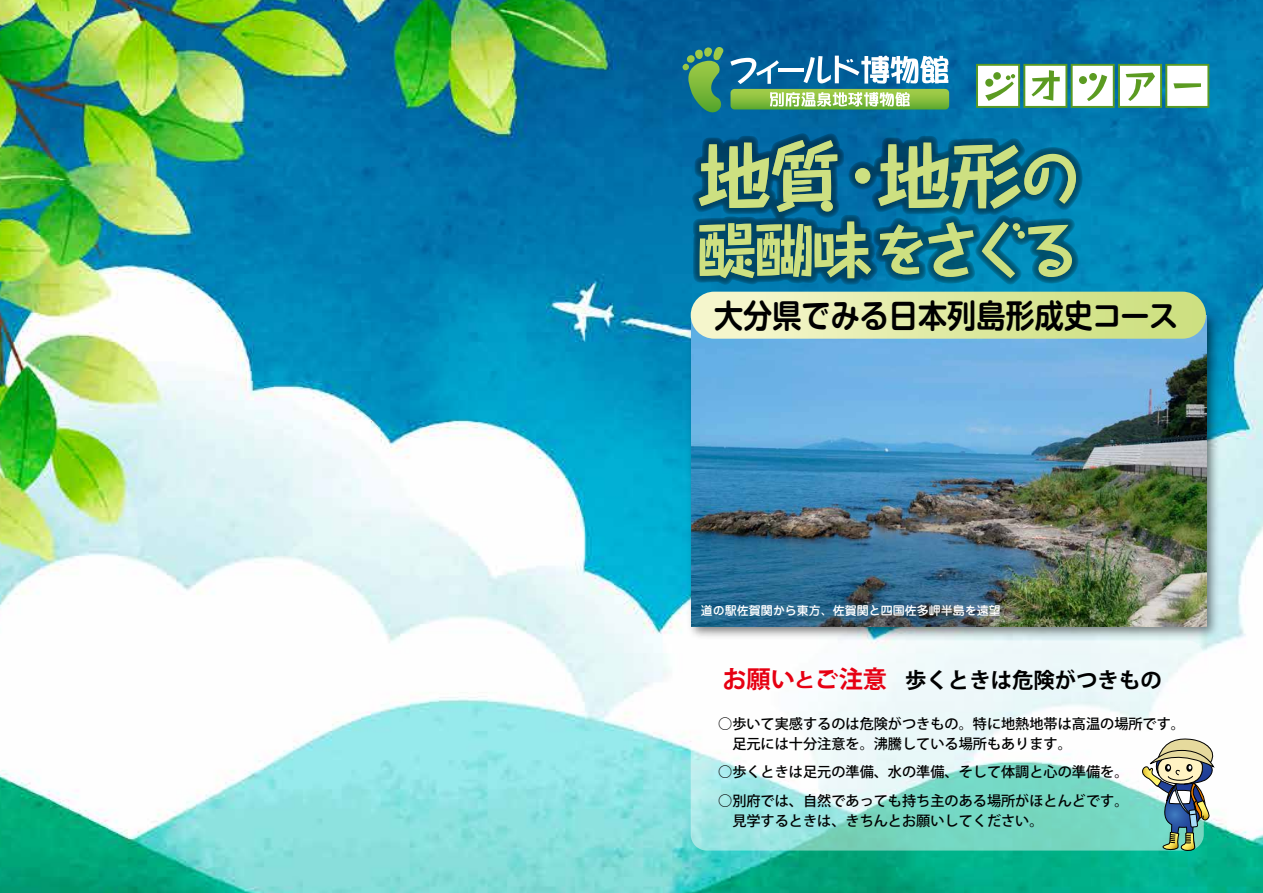
<style>
.page{position:relative;width:1263px;height:893px;background:#fff}
.page>*{position:absolute;margin:0;border:0;box-sizing:border-box;transform-origin:0 0}
.t1{font:700 73.95px "Taka Hand Std";color:#cde081}
.t2{font:700 60.45px "Taka Hand Std";letter-spacing:-.12em;color:#cde081}
.t3{font:700 32.4px "P Shin M Go Pr 6 N De";color:#000;scale:.9 1}
.t4{font:700 24.15px "Koz Go Pro";color:#e60012}
.t5{font:700 21.3px "Koz Go Pro";color:#000}
.t6{font:500 14.1px/20px "Koz Go Pro";color:#000}
.t7{font:500 12px "P Jun 34 Pro N";color:#fff}
.s1{font-size:54.45px}
.s2{font-size:61.95px}
.s3{font-size:29.1px}
.s4{font-size:19.35px}
</style>
<div class="page">
<img style="left:0;top:0;width:1263px;height:893px">
<img style="left:683px;top:307px;width:540px;height:337px">
<img style="left:692px;top:320px;width:514px;height:306px">
<svg style="left:691px;top:640px;width:513px;height:210px"></svg>
<img style="left:1140px;top:737px;width:78px;height:115px">
<svg style="left:976px;top:64px;width:233px;height:44px"></svg>
<svg style="left:682px;top:47px;width:42px;height:68px;background:#428f6c"></svg>
<svg style="left:730px;top:56px;width:219px;height:54px"></svg>
<svg style="left:691px;top:132px;width:400px;height:156px;background:#005880"></svg>
<div style="left:691px;top:292px;width:515px;height:47px;background:linear-gradient(to right,#f8f8d2,#c9de79);border-radius:24px"></div>
<h1 class="t1" style="left:697px;top:124px;width:147px">地質</h1>
<h2 class="t2" style="left:696px;top:208px;width:386px">醍醐味<span class="s1">を</span>さぐる</h2>
<h1 class="t1" style="left:877px;top:124px;width:206px">地形<span class="s2">の</span></h1>
<h1 class="t1" style="left:826px;top:124px;width:75px">・</h1>
<h3 class="t3" style="left:714px;top:289px;width:517px">大分県でみる日本列島形成史<span class="s3">コース</span></h3>
<p class="t7" style="left:701px;top:601px;width:301px">道の駅佐賀関から東方、佐賀関と四国佐多岬半島を遠望</p>
<h3 class="t4" style="left:722px;top:664px;width:166px">お願い<span class="s4">と</span>ご注意</h3>
<p class="t6" style="left:718px;top:714px;width:468px">○歩いて実感するのは危険がつきもの。特に地熱地帯は高温の場所です。　足元には十分注意を。沸騰している場所もあります。</p>
<p class="t6" style="left:718px;top:763px;width:412px">○歩くときは足元の準備、水の準備、そして体調と心の準備を。</p>
<p class="t6" style="left:718px;top:791px;width:412px">○別府では、自然であっても持ち主のある場所がほとんどです。　見学するときは、きちんとお願いしてください。</p>
<h3 class="t5" style="left:905px;top:667px;width:258px">歩くときは危険がつきもの</h3>
</div>
